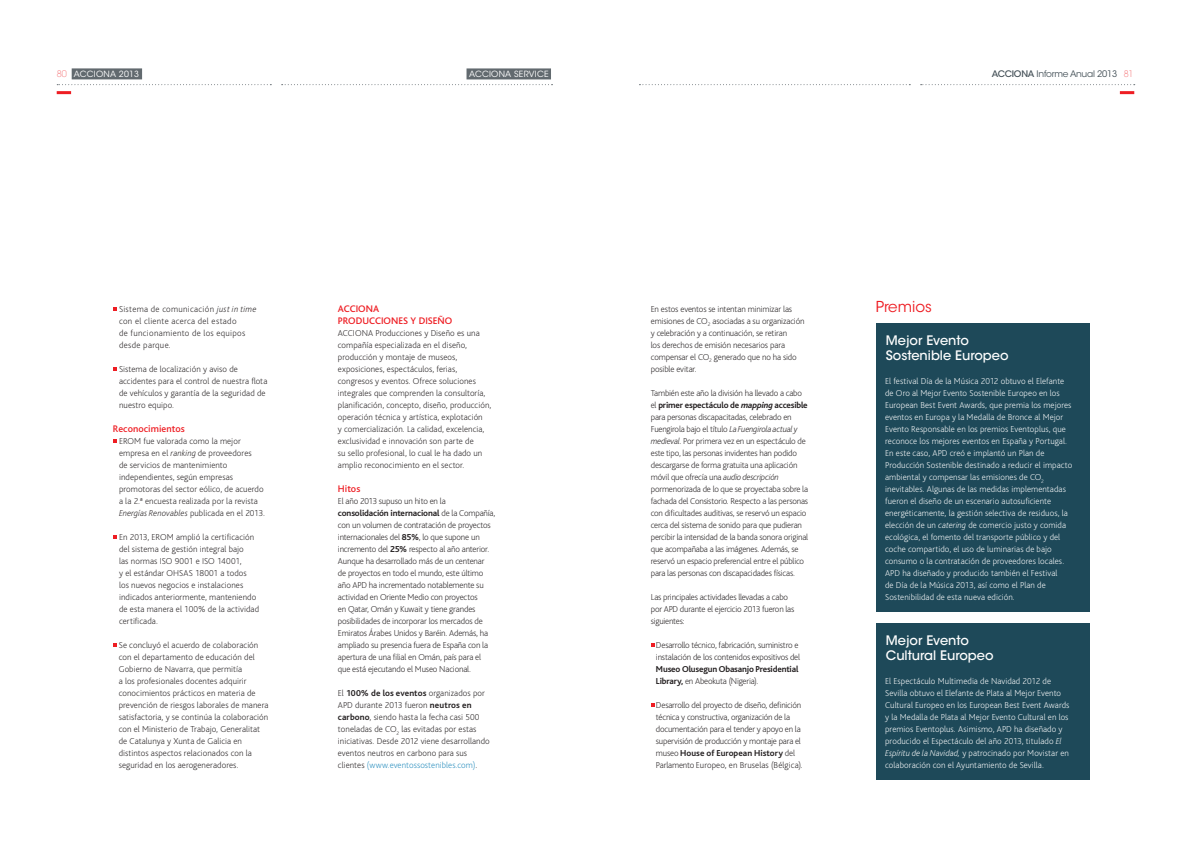
<style>
.page{position:relative;width:1191px;height:842px;background:#fff}
.page>*{position:absolute;margin:0;border:0;box-sizing:border-box;transform-origin:0 0}
.Sumario{font:15px "ITC Avant Garde Std";color:#ee1d23}
.Titular__Apoyo_Tabla{font:500 13px/15px "ITC Avant Garde Std";color:#fff}
.t1{font:500 10px/12px "Bliss";letter-spacing:.005em;color:#ee1d23}
.t2{font:200 9px/12px "Bliss";letter-spacing:-.005em;color:#231f20}
.t3{font:200 9px/12px "Bliss";letter-spacing:.005em;color:#fff}
.t4{font:200 9px/12px "Bliss";letter-spacing:-.025em;color:#231f20}
.t5{font:200 9px/12px "Bliss";letter-spacing:.035em;color:#231f20}
.t6{font:9px "ITC Avant Garde Std";letter-spacing:-.025em;color:#465259}
.t7{font:8.5px "ITC Avant Garde Std";letter-spacing:.025em;color:#fff}
.s1{font-weight:200;font-size:9px;color:#ee1d23}
.s2{font-weight:500}
.s3{font-weight:200;color:#ee1d23}
.s4{font-style:italic}
.s5{font-weight:700}
.s6{color:#258cbd}
.s7{font-weight:700;font-style:italic}
</style>
<div class="page">
<svg style="left:282px;top:84px;width:270px;height:1px"></svg>
<svg style="left:639px;top:84px;width:271px;height:1px"></svg>
<svg style="left:57px;top:84px;width:214px;height:1px"></svg>
<svg style="left:920px;top:84px;width:214px;height:1px"></svg>
<hr style="left:57px;top:91px;width:14px;height:3px;background:#ee1d23">
<hr style="left:1119px;top:91px;width:15px;height:3px;background:#ee1d23">
<div style="left:466px;top:68px;width:85px;height:11px;background:#626a6f"></div>
<div style="left:72px;top:68px;width:70px;height:11px;background:#626a6f"></div>
<svg style="left:113px;top:307px;width:3px;height:4px"></svg>
<svg style="left:113px;top:367px;width:3px;height:4px"></svg>
<svg style="left:113px;top:439px;width:3px;height:4px"></svg>
<svg style="left:113px;top:535px;width:3px;height:4px"></svg>
<svg style="left:113px;top:643px;width:3px;height:4px"></svg>
<svg style="left:651px;top:643px;width:3px;height:4px"></svg>
<svg style="left:651px;top:703px;width:3px;height:4px"></svg>
<div style="left:875px;top:324px;width:214px;height:288px;background:#1e4959"></div>
<div style="left:875px;top:624px;width:214px;height:156px;background:#1e4959"></div>
<p class="t7" style="left:57px;top:69px;width:84px"><span class="s1">80</span> ACCIONA 2013</p>
<p class="t7" style="left:469px;top:69px;width:81px">ACCIONA SERVICE</p>
<p class="t6" style="left:991px;top:68px;width:143px"><span class="s2">ACCIONA</span> Informe Anual 2013 <span class="s3">81</span></p>
<p class="t5" style="left:119px;top:303px;width:139px">Sistema de comunicación <span class="s4">just in time </span>con el cliente acerca del estado<br>de funcionamiento de los equipos desde parque.</p>
<p class="t2" style="left:119px;top:363px;width:150px">Sistema de localización y aviso de accidentes para el control de nuestra flota de vehículos y garantía de la seguridad de nuestro equipo.</p>
<p class="t1" style="left:113px;top:423px;width:73px">Reconocimientos</p>
<p class="t2" style="left:119px;top:435px;width:147px">EROM fue valorada como la mejor empresa en el <span class="s4">ranking</span> de proveedores<br>de servicios de mantenimiento independientes, según empresas promotoras del sector eólico, de acuerdo a la 2.ª encuesta realizada por la revista <span class="s4">Energías Renovables</span> publicada en el 2013.</p>
<p class="t2" style="left:119px;top:531px;width:142px">En 2013, EROM amplió la certificación del sistema de gestión integral bajo<br>las normas ISO 9001 e ISO 14001,<br>y el estándar OHSAS 18001 a todos<br>los nuevos negocios e instalaciones indicados anteriormente, manteniendo de esta manera el 100% de la actividad certificada.</p>
<p class="t2" style="left:119px;top:639px;width:151px">Se concluyó el acuerdo de colaboración con el departamento de educación del Gobierno de Navarra, que permitía<br>a los profesionales docentes adquirir conocimientos prácticos en materia de prevención de riesgos laborales de manera satisfactoria, y se continúa la colaboración con el Ministerio de Trabajo, Generalitat de Catalunya y Xunta de Galicia en distintos aspectos relacionados con la seguridad en los aerogeneradores.</p>
<p class="t1" style="left:338px;top:303px;width:116px">ACCIONA<br>PRODUCCIONES Y DISEÑO</p>
<p class="t2" style="left:338px;top:327px;width:155px">ACCIONA Producciones y Diseño es una compañía especializada en el diseño, producción y montaje de museos, exposiciones, espectáculos, ferias, congresos y eventos. Ofrece soluciones integrales que comprenden la consultoría, planificación, concepto, diseño, producción, operación técnica y artística, explotación<br>y comercialización. La calidad, excelencia, exclusividad e innovación son parte de<br>su sello profesional, lo cual le ha dado un amplio reconocimiento en el sector.</p>
<p class="t1" style="left:338px;top:483px;width:24px">Hitos</p>
<p class="t2" style="left:338px;top:495px;width:159px">El año 2013 supuso un hito en la <span class="s5">consolidación internacional</span> de la Compañía, con un volumen de contratación de proyectos internacionales del <span class="s5">85%</span>, lo que supone un incremento del <span class="s5">25%</span> respecto al año anterior.<br>Aunque ha desarrollado más de un centenar<br>de proyectos en todo el mundo, este último año APD ha incrementado notablemente su actividad en Oriente Medio con proyectos<br>en Qatar, Omán y Kuwait y tiene grandes posibilidades de incorporar los mercados de Emiratos Árabes Unidos y Baréin. Además, ha ampliado su presencia fuera de España con la apertura de una filial en Omán, país para el que está ejecutando el Museo Nacional.</p>
<p class="t2" style="left:338px;top:687px;width:153px">El <span class="s5">100% de los eventos</span> organizados por APD durante 2013 fueron <span class="s5">neutros en carbono</span>, siendo hasta la fecha casi 500 toneladas de CO<sub>2</sub> las evitadas por estas iniciativas. Desde 2012 viene desarrollando eventos neutros en carbono para sus clientes <span class="s6">(www.eventossostenibles.com)</span>.</p>
<p class="t2" style="left:651px;top:303px;width:155px">En estos eventos se intentan minimizar las emisiones de CO<sub>2</sub> asociadas a su organización y celebración y a continuación, se retiran<br>los derechos de emisión necesarios para compensar el CO<sub>2</sub> generado que no ha sido posible evitar.</p>
<p class="t2" style="left:651px;top:387px;width:159px">También este año la división ha llevado a cabo el <span class="s5">primer espectáculo de</span> <span class="s7">mapping</span> <span class="s5">accesible </span>para personas discapacitadas, celebrado en Fuengirola bajo el título <span class="s4">La Fuengirola actual y medieval</span>. Por primera vez en un espectáculo de este tipo, las personas invidentes han podido descargarse de forma gratuita una aplicación móvil que ofrecía una <span class="s4">audio descripción </span>pormenorizada de lo que se proyectaba sobre la fachada del Consistorio. Respecto a las personas con dificultades auditivas, se reservó un espacio cerca del sistema de sonido para que pudieran percibir la intensidad de la banda sonora original que acompañaba a las imágenes. Además, se reservó un espacio preferencial entre el público para las personas con discapacidades físicas.</p>
<p class="t2" style="left:651px;top:591px;width:145px">Las principales actividades llevadas a cabo por APD durante el ejercicio 2013 fueron las siguientes:</p>
<p class="t4" style="left:656px;top:639px;width:146px">Desarrollo técnico, fabricación, suministro e instalación de los contenidos expositivos del <span class="s5">Museo Olusegun Obasanjo Presidential Library,</span> en Abeokuta (Nigeria).</p>
<p class="t2" style="left:656px;top:699px;width:148px">Desarrollo del proyecto de diseño, definición técnica y constructiva, organización de la documentación para el tender y apoyo en la supervisión de producción y montaje para el museo <span class="s5">House of European History</span> del Parlamento Europeo, en Bruselas (Bélgica).</p>
<p class="Sumario" style="left:875px;top:297px;width:58px">Premios</p>
<p class="Titular__Apoyo_Tabla" style="left:885px;top:332px;width:124px">Mejor Evento<br>Sostenible Europeo</p>
<p class="t3" style="left:885px;top:375px;width:189px">El festival Día de la Música 2012 obtuvo el Elefante de Oro al Mejor Evento Sostenible Europeo en los European Best Event Awards, que premia los mejores eventos en Europa y la Medalla de Bronce al Mejor Evento Responsable en los premios Eventoplus, que reconoce los mejores eventos en España y Portugal.<br>En este caso, APD creó e implantó un Plan de Producción Sostenible destinado a reducir el impacto ambiental y compensar las emisiones de CO<sub>2 </sub>inevitables. Algunas de las medidas implementadas fueron el diseño de un escenario autosuficiente energéticamente, la gestión selectiva de residuos, la elección de un <span class="s4">catering</span> de comercio justo y comida ecológica, el fomento del transporte público y del coche compartido, el uso de luminarias de bajo consumo o la contratación de proveedores locales.<br>APD ha diseñado y producido también el Festival<br>de Día de la Música 2013, así como el Plan de Sostenibilidad de esta nueva edición.</p>
<p class="Titular__Apoyo_Tabla" style="left:885px;top:632px;width:109px">Mejor Evento<br>Cultural Europeo</p>
<p class="t3" style="left:885px;top:675px;width:186px">El Espectáculo Multimedia de Navidad 2012 de Sevilla obtuvo el Elefante de Plata al Mejor Evento Cultural Europeo en los European Best Event Awards y la Medalla de Plata al Mejor Evento Cultural en los premios Eventoplus. Asimismo, APD ha diseñado y producido el Espectáculo del año 2013, titulado <span class="s4">El Espíritu de la Navidad,</span> y patrocinado por Movistar en colaboración con el Ayuntamiento de Sevilla.</p>
</div>
